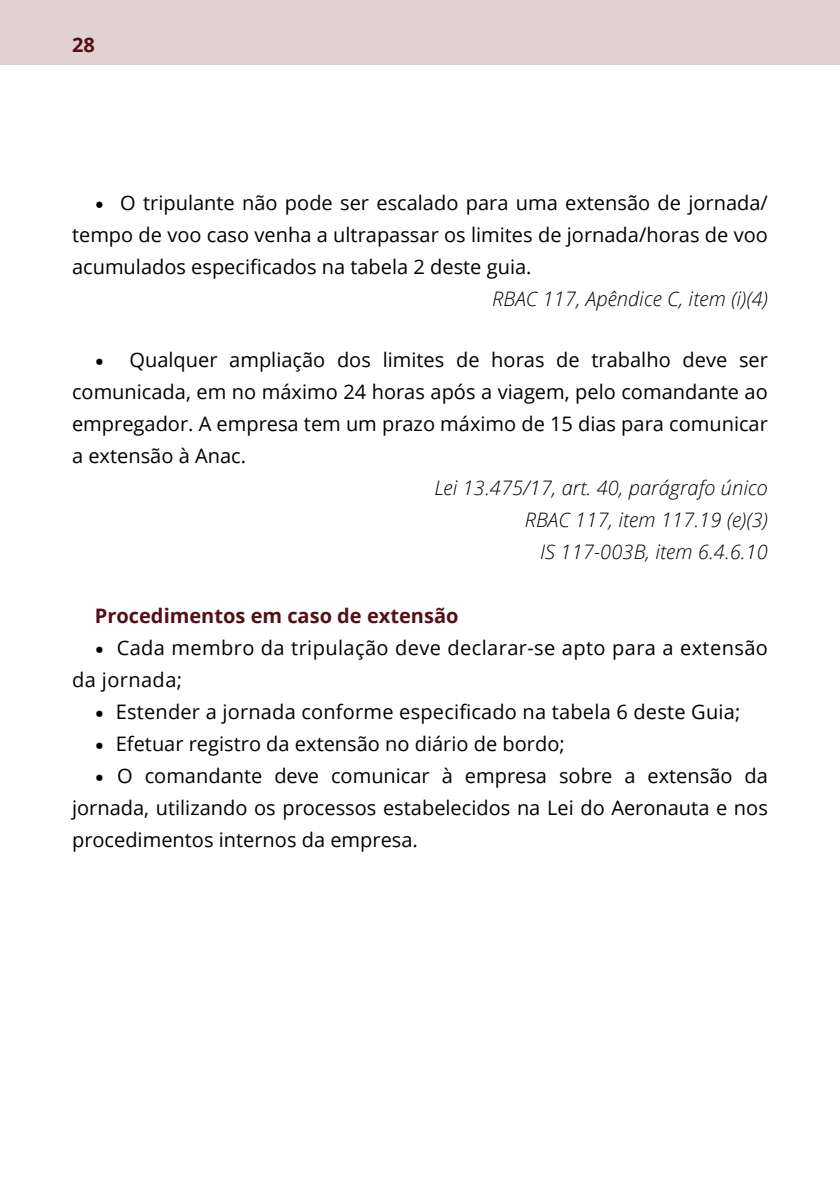
<style>
.page{position:relative;width:840px;height:1191px;background:#fff}
.page>*{position:absolute;margin:0;border:0;box-sizing:border-box;transform-origin:0 0}
.t1{font:20px/32px "Open Sans";color:#000;text-align:justify}
.t2{font:italic 300 20px/32px "Open Sans";letter-spacing:.005em;color:#000;text-align:right}
.t3{font:20px/32px "Open Sans";letter-spacing:.02em;color:#000}
.t4{font:700 20px "Open Sans";color:#531015}
.s1{font-family:"Minion Pro";font-size:24px}
</style>
<div class="page">
<div style="left:0;top:0;width:839px;height:65px;background:#e1d1d1"></div>
<p class="t4" style="left:72px;top:31px;width:24px">28</p>
<p class="t1" style="left:72px;top:186px;width:697px;text-indent:23px"><span class="s1">•</span> O tripulante não pode ser escalado para uma extensão de jornada/ tempo de voo caso venha a ultrapassar os limites de jornada/horas de voo acumulados especificados na tabela 2 deste guia.</p>
<p class="t2" style="left:492px;top:282px;width:277px">RBAC 117, Apêndice C, item (i)(4)</p>
<p class="t1" style="left:72px;top:343px;width:697px;text-indent:23px"><span class="s1">•</span> Qualquer ampliação dos limites de horas de trabalho deve ser comunicada, em no máximo 24 horas após a viagem, pelo comandante ao empregador. A empresa tem um prazo máximo de 15 dias para comunicar a extensão à Anac.</p>
<p class="t2" style="left:434px;top:471px;width:335px">Lei 13.475/17, art. 40, parágrafo único<br>RBAC 117, item 117.19 (e)(3)<br>IS 117-003B, item 6.4.6.10</p>
<p class="t4" style="left:95px;top:602px;width:365px">Procedimentos em caso de extensão</p>
<p class="t3" style="left:72px;top:631px;width:697px;text-indent:23px"><span class="s1">•</span> Cada membro da tripulação deve declarar-se apto para a extensão da jornada;</p>
<p class="t1" style="left:95px;top:695px;width:646px"><span class="s1">•</span> Estender a jornada conforme especificado na tabela 6 deste Guia;</p>
<p class="t1" style="left:95px;top:727px;width:471px"><span class="s1">•</span> Efetuar registro da extensão no diário de bordo;</p>
<p class="t1" style="left:72px;top:759px;width:697px;text-indent:23px"><span class="s1">•</span> O comandante deve comunicar à empresa sobre a extensão da jornada, utilizando os processos estabelecidos na Lei do Aeronauta e nos procedimentos internos da empresa.</p>
</div>
